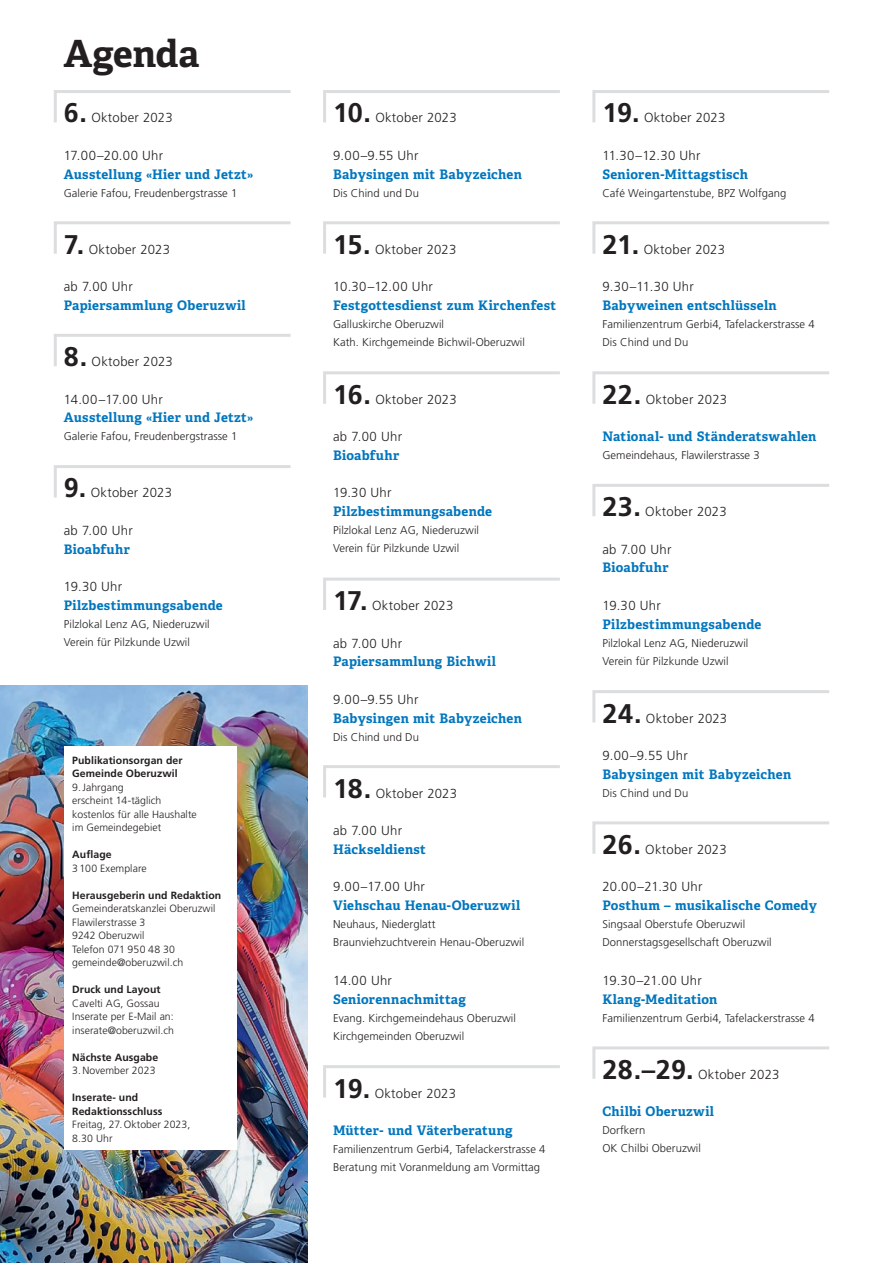
<style>
.page{position:relative;width:893px;height:1263px;background:#fff}
.page>*{position:absolute;margin:0;border:0;box-sizing:border-box;transform-origin:0 0}
.t1{font:700 37.5px "Adelle";letter-spacing:-.005em;color:#231f20}
.t2{font:700 13.2px "Adelle";letter-spacing:.02em;color:#0076be}
.t3{font:300 13.2px "Frutiger LT Std";letter-spacing:.02em;color:#231f20}
.t4{font:300 11.25px/18px "Frutiger LT Std";letter-spacing:.005em;color:#231f20}
.t5{font:300 10.5px/13.5px "Frutiger LT Std";letter-spacing:.005em;color:#231f20}
.t6{font:700 10.5px/13.5px "Frutiger LT Std";letter-spacing:.005em;color:#231f20}
.s1{font-weight:700;font-size:27px}
</style>
<div class="page">
<img style="left:0;top:685px;width:308px;height:578px">
<svg style="left:54px;top:90px;width:237px;height:33px"></svg>
<svg style="left:54px;top:221px;width:237px;height:33px"></svg>
<svg style="left:54px;top:334px;width:237px;height:32px"></svg>
<svg style="left:54px;top:465px;width:237px;height:33px"></svg>
<svg style="left:323px;top:90px;width:237px;height:33px"></svg>
<svg style="left:323px;top:221px;width:237px;height:33px"></svg>
<svg style="left:323px;top:371px;width:237px;height:33px"></svg>
<svg style="left:323px;top:577px;width:237px;height:33px"></svg>
<svg style="left:323px;top:765px;width:237px;height:33px"></svg>
<svg style="left:323px;top:1065px;width:237px;height:33px"></svg>
<svg style="left:592px;top:90px;width:237px;height:33px"></svg>
<svg style="left:592px;top:221px;width:237px;height:33px"></svg>
<svg style="left:592px;top:371px;width:237px;height:33px"></svg>
<svg style="left:592px;top:484px;width:237px;height:32px"></svg>
<svg style="left:592px;top:690px;width:237px;height:33px"></svg>
<svg style="left:592px;top:821px;width:237px;height:33px"></svg>
<svg style="left:592px;top:1046px;width:237px;height:33px"></svg>
<div style="left:64px;top:746px;width:173px;height:404px;background:#fff"></div>
<h1 class="t1" style="left:64px;top:29px;width:137px">Agenda</h1>
<p class="t3" style="left:64px;top:110px;width:110px"><span class="s1">6.</span> Oktober 2023</p>
<p class="t3" style="left:64px;top:148px;width:101px">17.00–20.00 Uhr</p>
<p class="t2" style="left:64px;top:166px;width:191px">Ausstellung «Hier und Jetzt»</p>
<p class="t4" style="left:64px;top:184px;width:175px">Galerie Fafou, Freudenbergstrasse 1</p>
<p class="t3" style="left:64px;top:242px;width:108px"><span class="s1">7.</span> Oktober 2023</p>
<p class="t3" style="left:64px;top:279px;width:70px">ab 7.00 Uhr</p>
<p class="t2" style="left:64px;top:297px;width:183px">Papiersammlung Oberuzwil</p>
<p class="t3" style="left:64px;top:354px;width:111px"><span class="s1">8.</span> Oktober 2023</p>
<p class="t3" style="left:64px;top:392px;width:101px">14.00–17.00 Uhr</p>
<p class="t2" style="left:64px;top:409px;width:191px">Ausstellung «Hier und Jetzt»</p>
<p class="t4" style="left:64px;top:428px;width:175px">Galerie Fafou, Freudenbergstrasse 1</p>
<p class="t3" style="left:64px;top:485px;width:110px"><span class="s1">9.</span> Oktober 2023</p>
<p class="t3" style="left:64px;top:523px;width:70px">ab 7.00 Uhr</p>
<p class="t2" style="left:64px;top:541px;width:68px">Bioabfuhr</p>
<p class="t3" style="left:64px;top:579px;width:60px">19.30 Uhr</p>
<p class="t2" style="left:64px;top:597px;width:160px">Pilzbestimmungsabende</p>
<p class="t4" style="left:64px;top:615px;width:148px">Pilzlokal Lenz AG, Niederuzwil<br>Verein für Pilzkunde Uzwil</p>
<p class="t6" style="left:72px;top:753px;width:112px">Publikationsorgan der<br>Gemeinde Oberuzwil</p>
<p class="t5" style="left:72px;top:780px;width:126px">9.Jahrgang<br>erscheint 14-täglich kostenlos für alle Haushalte im Gemeindegebiet</p>
<p class="t6" style="left:72px;top:848px;width:41px">Auflage</p>
<p class="t5" style="left:72px;top:861px;width:76px">3100 Exemplare</p>
<p class="t6" style="left:72px;top:888px;width:150px">Herausgeberin und Redaktion</p>
<p class="t5" style="left:72px;top:902px;width:145px">Gemeinderatskanzlei Oberuzwil<br>Flawilerstrasse 3<br>9242 Oberuzwil<br>Telefon 071 950 48 30 gemeinde@oberuzwil.ch</p>
<p class="t6" style="left:72px;top:983px;width:90px">Druck und Layout</p>
<p class="t5" style="left:72px;top:996px;width:103px">Cavelti AG, Gossau<br>Inserate per E-Mail an: inserate@oberuzwil.ch</p>
<p class="t6" style="left:72px;top:1050px;width:87px">Nächste Ausgabe</p>
<p class="t5" style="left:72px;top:1064px;width:85px">3.November 2023</p>
<p class="t6" style="left:72px;top:1091px;width:92px">Inserate- und<br>Redaktionsschluss</p>
<p class="t5" style="left:72px;top:1118px;width:120px">Freitag, 27.Oktober 2023,<br>8.30 Uhr</p>
<p class="t3" style="left:333px;top:110px;width:125px"><span class="s1">10.</span> Oktober 2023</p>
<p class="t3" style="left:333px;top:148px;width:87px">9.00–9.55 Uhr</p>
<p class="t2" style="left:333px;top:166px;width:190px">Babysingen mit Babyzeichen</p>
<p class="t4" style="left:333px;top:184px;width:87px">Dis Chind und Du</p>
<p class="t3" style="left:333px;top:242px;width:125px"><span class="s1">15.</span> Oktober 2023</p>
<p class="t3" style="left:333px;top:279px;width:101px">10.30–12.00 Uhr</p>
<p class="t2" style="left:333px;top:297px;width:225px">Festgottesdienst zum Kirchenfest</p>
<p class="t4" style="left:333px;top:315px;width:193px">Galluskirche Oberuzwil<br>Kath. Kirchgemeinde Bichwil-Oberuzwil</p>
<p class="t3" style="left:333px;top:392px;width:125px"><span class="s1">16.</span> Oktober 2023</p>
<p class="t3" style="left:333px;top:429px;width:70px">ab 7.00 Uhr</p>
<p class="t2" style="left:333px;top:447px;width:68px">Bioabfuhr</p>
<p class="t3" style="left:333px;top:485px;width:60px">19.30 Uhr</p>
<p class="t2" style="left:333px;top:503px;width:160px">Pilzbestimmungsabende</p>
<p class="t4" style="left:333px;top:521px;width:148px">Pilzlokal Lenz AG, Niederuzwil<br>Verein für Pilzkunde Uzwil</p>
<p class="t3" style="left:333px;top:598px;width:122px"><span class="s1">17.</span> Oktober 2023</p>
<p class="t3" style="left:333px;top:635px;width:70px">ab 7.00 Uhr</p>
<p class="t2" style="left:333px;top:653px;width:164px">Papiersammlung Bichwil</p>
<p class="t3" style="left:333px;top:692px;width:87px">9.00–9.55 Uhr</p>
<p class="t2" style="left:333px;top:709px;width:190px">Babysingen mit Babyzeichen</p>
<p class="t4" style="left:333px;top:728px;width:87px">Dis Chind und Du</p>
<p class="t3" style="left:333px;top:785px;width:125px"><span class="s1">18.</span> Oktober 2023</p>
<p class="t3" style="left:333px;top:823px;width:70px">ab 7.00 Uhr</p>
<p class="t2" style="left:333px;top:841px;width:94px">Häckseldienst</p>
<p class="t3" style="left:333px;top:879px;width:93px">9.00–17.00 Uhr</p>
<p class="t2" style="left:333px;top:897px;width:189px">Viehschau Henau-Oberuzwil</p>
<p class="t4" style="left:333px;top:915px;width:193px">Neuhaus, Niederglatt<br>Braunviehzuchtverein Henau-Oberuzwil</p>
<p class="t3" style="left:333px;top:973px;width:60px">14.00 Uhr</p>
<p class="t2" style="left:333px;top:991px;width:135px">Seniorennachmittag</p>
<p class="t4" style="left:333px;top:1009px;width:184px">Evang. Kirchgemeindehaus Oberuzwil<br>Kirchgemeinden Oberuzwil</p>
<p class="t3" style="left:333px;top:1085px;width:124px"><span class="s1">19.</span> Oktober 2023</p>
<p class="t2" style="left:333px;top:1122px;width:181px">Mütter- und Väterberatung</p>
<p class="t4" style="left:333px;top:1140px;width:214px">Familienzentrum Gerbi4, Tafelackerstrasse 4<br>Beratung mit Voranmeldung am Vormittag</p>
<p class="t3" style="left:602px;top:110px;width:124px"><span class="s1">19.</span> Oktober 2023</p>
<p class="t3" style="left:602px;top:148px;width:100px">11.30–12.30 Uhr</p>
<p class="t2" style="left:602px;top:166px;width:147px">Senioren-Mittagstisch</p>
<p class="t4" style="left:602px;top:184px;width:185px">Café Weingartenstube, BPZ Wolfgang</p>
<p class="t3" style="left:602px;top:242px;width:124px"><span class="s1">21.</span> Oktober 2023</p>
<p class="t3" style="left:602px;top:279px;width:93px">9.30–11.30 Uhr</p>
<p class="t2" style="left:602px;top:297px;width:176px">Babyweinen entschlüsseln</p>
<p class="t4" style="left:602px;top:315px;width:214px">Familienzentrum Gerbi4, Tafelackerstrasse 4<br>Dis Chind und Du</p>
<p class="t3" style="left:602px;top:392px;width:126px"><span class="s1">22.</span> Oktober 2023</p>
<p class="t2" style="left:602px;top:428px;width:215px">National- und Ständeratswahlen</p>
<p class="t4" style="left:602px;top:446px;width:159px">Gemeindehaus, Flawilerstrasse 3</p>
<p class="t3" style="left:602px;top:504px;width:126px"><span class="s1">23.</span> Oktober 2023</p>
<p class="t3" style="left:602px;top:542px;width:70px">ab 7.00 Uhr</p>
<p class="t2" style="left:602px;top:559px;width:68px">Bioabfuhr</p>
<p class="t3" style="left:602px;top:598px;width:60px">19.30 Uhr</p>
<p class="t2" style="left:602px;top:616px;width:160px">Pilzbestimmungsabende</p>
<p class="t4" style="left:602px;top:634px;width:148px">Pilzlokal Lenz AG, Niederuzwil<br>Verein für Pilzkunde Uzwil</p>
<p class="t3" style="left:602px;top:710px;width:126px"><span class="s1">24.</span> Oktober 2023</p>
<p class="t3" style="left:602px;top:748px;width:87px">9.00–9.55 Uhr</p>
<p class="t2" style="left:602px;top:766px;width:190px">Babysingen mit Babyzeichen</p>
<p class="t4" style="left:602px;top:784px;width:87px">Dis Chind und Du</p>
<p class="t3" style="left:602px;top:842px;width:126px"><span class="s1">26.</span> Oktober 2023</p>
<p class="t3" style="left:602px;top:879px;width:101px">20.00–21.30 Uhr</p>
<p class="t2" style="left:602px;top:897px;width:216px">Posthum – musikalische Comedy</p>
<p class="t4" style="left:602px;top:915px;width:171px">Singsaal Oberstufe Oberuzwil<br>Donnerstagsgesellschaft Oberuzwil</p>
<p class="t3" style="left:602px;top:973px;width:101px">19.30–21.00 Uhr</p>
<p class="t2" style="left:602px;top:991px;width:117px">Klang-Meditation</p>
<p class="t4" style="left:602px;top:1009px;width:214px">Familienzentrum Gerbi4, Tafelackerstrasse 4</p>
<p class="t3" style="left:602px;top:1067px;width:179px"><span class="s1">28.–29.</span> Oktober 2023</p>
<p class="t2" style="left:602px;top:1103px;width:113px">Chilbi Oberuzwil</p>
<p class="t4" style="left:602px;top:1121px;width:100px">Dorfkern<br>OK Chilbi Oberuzwil</p>
</div>
